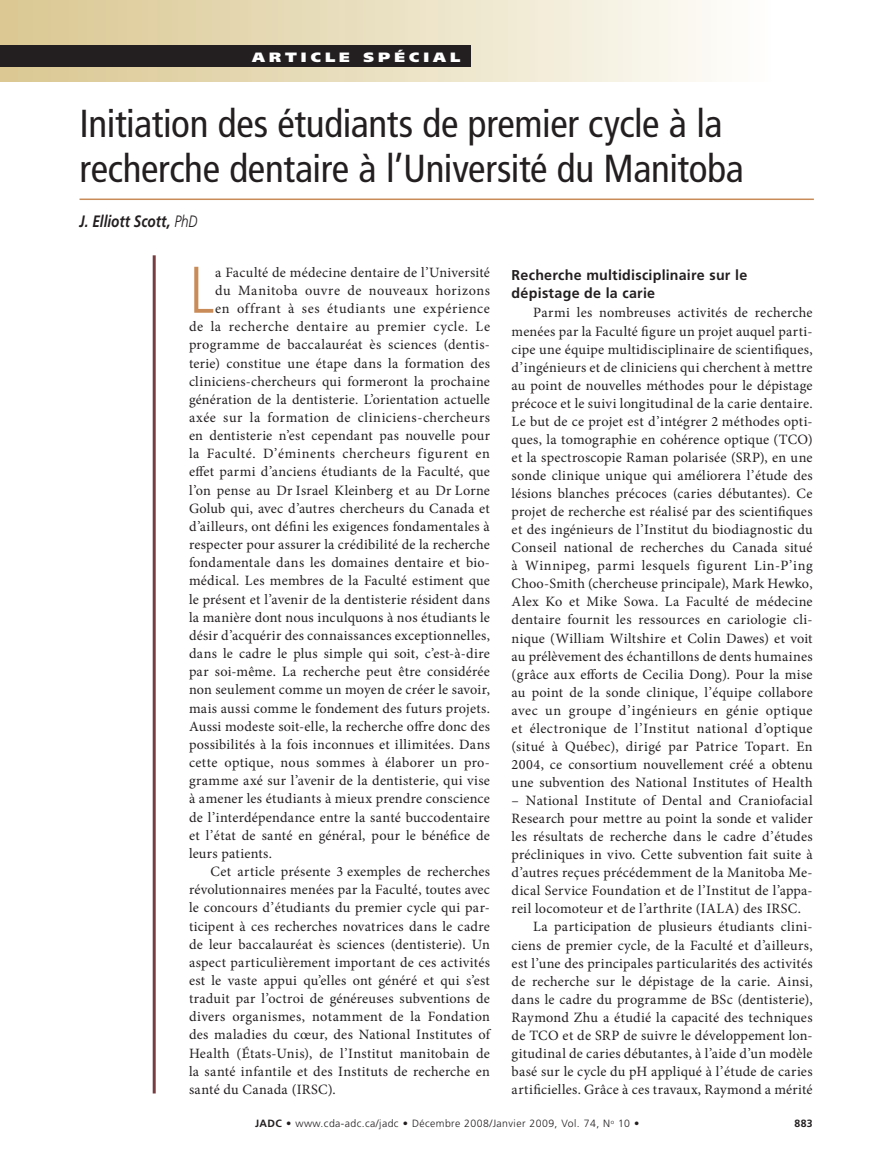
<style>
.page{position:relative;width:891px;height:1175px;background:#fff}
.page>*{position:absolute;margin:0;border:0;box-sizing:border-box;transform-origin:0 0}
.t1{font:300 condensed 65.85px "Frutiger LT Std";color:#c98c58}
.t2{font:condensed 39px/45px "Frutiger LT Std";letter-spacing:-.01em;color:#231f20}
.t3{font:italic 700 16.5px "Frutiger LT Std";color:#231f20;scale:.82 1}
.t4{font:14.25px/18px "Minion Pro";letter-spacing:.02em;color:#231f20;text-align:justify}
.t5{font:14.25px "Minion Pro";letter-spacing:.04em;color:#231f20}
.t6{font:700 14.25px/18px "Frutiger LT Std";letter-spacing:.015em;color:#231f20}
.t7{font:14.25px "Minion Pro";letter-spacing:.045em;color:#231f20}
.t8{font:900 13.5px "Frutiger LT Std";letter-spacing:.26em;color:#fff;scale:1.15 1}
.t9{font:300 10.5px "Frutiger LT Std";letter-spacing:.04em;color:#231f20}
.t10{font:700 10.5px "Frutiger LT Std";color:#231f20}
.s1{font-weight:300}
.s2{font-weight:700}
</style>
<div class="page">
<div style="left:0;top:0;width:770px;height:81px;background:linear-gradient(to right,#d0be89,#fefefa)"></div>
<hr style="left:80px;top:198px;width:734px;height:2px;background:#c98c58">
<hr style="left:153px;top:255px;width:3px;height:838px;background:#773d40">
<div style="left:0;top:45px;width:471px;height:21px;background:#231f20"></div>
<p class="t8" style="left:252px;top:49px;width:183px">ARTICLE SPÉCIAL</p>
<p class="t8" style="left:169px;top:52px;width:255px">MOT DE LA PRÉSIDENTE</p>
<h2 class="t2" style="left:80px;top:102px;width:666px">Initiation des étudiants de premier cycle à la recherche dentaire à l’Université du Manitoba</h2>
<p class="t3" style="left:80px;top:211px;width:145px">J. Elliott Scott, <span class="s1">PhD</span></p>
<h1 class="t1" style="left:189px;top:252px;width:27px">L</h1>
<p class="t4" style="left:215px;top:263px;width:276px">a Faculté de médecine dentaire de l’Université</p>
<p class="t4" style="left:215px;top:281px;width:276px">du Manitoba ouvre de nouveaux horizons</p>
<p class="t7" style="left:215px;top:299px;width:276px">en offrant à ses étudiants une expérience</p>
<p class="t5" style="left:189px;top:317px;width:303px">de la recherche dentaire au premier cycle. Le</p>
<p class="t4" style="left:189px;top:336px;width:303px">programme de baccalauréat ès sciences (dentis-</p>
<p class="t4" style="left:189px;top:354px;width:302px">terie) constitue une étape dans la formation des</p>
<p class="t4" style="left:189px;top:372px;width:303px">cliniciens-chercheurs qui formeront la prochaine</p>
<p class="t4" style="left:189px;top:390px;width:302px">génération de la dentisterie. L’orientation actuelle</p>
<p class="t4" style="left:189px;top:408px;width:303px">axée sur la formation de cliniciens-chercheurs</p>
<p class="t4" style="left:189px;top:427px;width:303px">en dentisterie n’est cependant pas nouvelle pour</p>
<p class="t5" style="left:189px;top:444px;width:303px">la Faculté. D’éminents chercheurs figurent en</p>
<p class="t4" style="left:189px;top:463px;width:303px">effet parmi d’anciens étudiants de la Faculté, que</p>
<p class="t4" style="left:189px;top:481px;width:303px">l’on pense au Dr Israel Kleinberg et au Dr Lorne</p>
<p class="t4" style="left:189px;top:499px;width:302px">Golub qui, avec d’autres chercheurs du Canada et</p>
<p class="t4" style="left:189px;top:517px;width:302px">d’ailleurs, ont défini les exigences fondamentales à</p>
<p class="t4" style="left:189px;top:535px;width:303px">respecter pour assurer la crédibilité de la recherche</p>
<p class="t4" style="left:189px;top:554px;width:303px">fondamentale dans les domaines dentaire et bio-</p>
<p class="t4" style="left:189px;top:572px;width:303px">médical. Les membres de la Faculté estiment que</p>
<p class="t4" style="left:189px;top:590px;width:303px">le présent et l’avenir de la dentisterie résident dans</p>
<p class="t4" style="left:189px;top:608px;width:303px">la manière dont nous inculquons à nos étudiants le</p>
<p class="t4" style="left:189px;top:626px;width:303px">désir d’acquérir des connaissances exceptionnelles,</p>
<p class="t4" style="left:189px;top:644px;width:303px">dans le cadre le plus simple qui soit, c’est-à-dire</p>
<p class="t4" style="left:189px;top:662px;width:302px">par soi-même. La recherche peut être considérée</p>
<p class="t4" style="left:189px;top:681px;width:302px">non seulement comme un moyen de créer le savoir,</p>
<p class="t4" style="left:189px;top:699px;width:303px">mais aussi comme le fondement des futurs projets.</p>
<p class="t4" style="left:189px;top:717px;width:302px">Aussi modeste soit-elle, la recherche offre donc des</p>
<p class="t4" style="left:189px;top:735px;width:302px">possibilités à la fois inconnues et illimitées. Dans</p>
<p class="t4" style="left:189px;top:753px;width:303px">cette optique, nous sommes à élaborer un pro-</p>
<p class="t4" style="left:189px;top:771px;width:303px">gramme axé sur l’avenir de la dentisterie, qui vise</p>
<p class="t4" style="left:189px;top:790px;width:303px">à amener les étudiants à mieux prendre conscience</p>
<p class="t4" style="left:189px;top:808px;width:303px">de l’interdépendance entre la santé buccodentaire</p>
<p class="t4" style="left:189px;top:826px;width:303px">et l’état de santé en général, pour le bénéfice de</p>
<p class="t4" style="left:189px;top:844px;width:85px">leurs patients.</p>
<p class="t4" style="left:211px;top:862px;width:281px">Cet article présente 3 exemples de recherches</p>
<p class="t4" style="left:189px;top:880px;width:303px">révolutionnaires menées par la Faculté, toutes avec</p>
<p class="t4" style="left:189px;top:898px;width:303px">le concours d’étudiants du premier cycle qui par-</p>
<p class="t4" style="left:189px;top:917px;width:302px">ticipent à ces recherches novatrices dans le cadre</p>
<p class="t4" style="left:189px;top:935px;width:302px">de leur baccalauréat ès sciences (dentisterie). Un</p>
<p class="t4" style="left:189px;top:953px;width:302px">aspect particulièrement important de ces activités</p>
<p class="t4" style="left:189px;top:971px;width:302px">est le vaste appui qu’elles ont généré et qui s’est</p>
<p class="t4" style="left:189px;top:989px;width:303px">traduit par l’octroi de généreuses subventions de</p>
<p class="t4" style="left:189px;top:1007px;width:302px">divers organismes, notamment de la Fondation</p>
<p class="t4" style="left:189px;top:1026px;width:302px">des maladies du cœur, des National Institutes of</p>
<p class="t4" style="left:189px;top:1044px;width:302px">Health (États-Unis), de l’Institut manitobain de</p>
<p class="t4" style="left:189px;top:1062px;width:302px">la santé infantile et des Instituts de recherche en</p>
<p class="t4" style="left:189px;top:1080px;width:148px">santé du Canada (IRSC).</p>
<p class="t6" style="left:512px;top:266px;width:237px">Recherche multidisciplinaire sur le dépistage de la carie</p>
<p class="t4" style="left:512px;top:304px;width:303px;text-indent:22px">Parmi les nombreuses activités de recherche menées par la Faculté figure un projet auquel parti&shy;cipe une équipe multidisciplinaire de scientifiques, d’ingénieurs et de cliniciens qui cherchent à mettre au point de nouvelles méthodes pour le dépistage précoce et le suivi longitudinal de la carie dentaire.<br>Le but de ce projet est d’intégrer 2 méthodes opti&shy;ques, la tomographie en cohérence optique (TCO) et la spectroscopie Raman polarisée (SRP), en une sonde clinique unique qui améliorera l’étude des lésions blanches précoces (caries débutantes). Ce projet de recherche est réalisé par des scientifiques et des ingénieurs de l’Institut du biodiagnostic du Conseil national de recherches du Canada situé à Winnipeg, parmi lesquels figurent Lin-P’ing Choo-Smith (chercheuse principale), Mark Hewko, Alex Ko et Mike Sowa. La Faculté de médecine dentaire fournit les ressources en cariologie cli&shy;nique (William Wiltshire et Colin Dawes) et voit au prélèvement des échantillons de dents humaines (grâce aux efforts de Cecilia Dong). Pour la mise au point de la sonde clinique, l’équipe collabore avec un groupe d’ingénieurs en génie optique et électronique de l’Institut national d’optique (situé à Québec), dirigé par Patrice Topart. En 2004, ce consortium nouvellement créé a obtenu une subvention des National Institutes of Health</p>
<p class="t4" style="left:512px;top:791px;width:303px">– National Institute of Dental and Craniofacial</p>
<p class="t4" style="left:512px;top:809px;width:302px">Research pour mettre au point la sonde et valider</p>
<p class="t4" style="left:512px;top:827px;width:302px">les résultats de recherche dans le cadre d’études</p>
<p class="t4" style="left:512px;top:845px;width:303px">précliniques in vivo. Cette subvention fait suite à</p>
<p class="t4" style="left:512px;top:863px;width:303px">d’autres reçues précédemment de la Manitoba Me-</p>
<p class="t4" style="left:512px;top:881px;width:303px">dical Service Foundation et de l’Institut de l’appa-</p>
<p class="t4" style="left:512px;top:900px;width:291px">reil locomoteur et de l’arthrite (IALA) des IRSC.</p>
<p class="t4" style="left:533px;top:918px;width:281px">La participation de plusieurs étudiants clini-</p>
<p class="t4" style="left:512px;top:936px;width:303px">ciens de premier cycle, de la Faculté et d’ailleurs,</p>
<p class="t4" style="left:512px;top:954px;width:302px">est l’une des principales particularités des activités</p>
<p class="t4" style="left:512px;top:972px;width:302px">de recherche sur le dépistage de la carie. Ainsi,</p>
<p class="t4" style="left:512px;top:990px;width:303px">dans le cadre du programme de BSc (dentisterie),</p>
<p class="t4" style="left:512px;top:1008px;width:302px">Raymond Zhu a étudié la capacité des techniques</p>
<p class="t4" style="left:512px;top:1026px;width:303px">de TCO et de SRP de suivre le développement lon-</p>
<p class="t4" style="left:512px;top:1044px;width:302px">gitudinal de caries débutantes, à l’aide d’un modèle</p>
<p class="t4" style="left:512px;top:1062px;width:302px">basé sur le cycle du pH appliqué à l’étude de caries</p>
<p class="t4" style="left:512px;top:1080px;width:302px">artificielles. Grâce à ces travaux, Raymond a mérité</p>
<p class="t9" style="left:255px;top:1117px;width:386px"><span class="s2">JADC •</span> www.cda-adc.ca/jadc • Décembre 2008/Janvier 2009, Vol. 74, N<sup>o</sup> 10 •</p>
<p class="t10" style="left:795px;top:1117px;width:20px">883</p>
</div>
